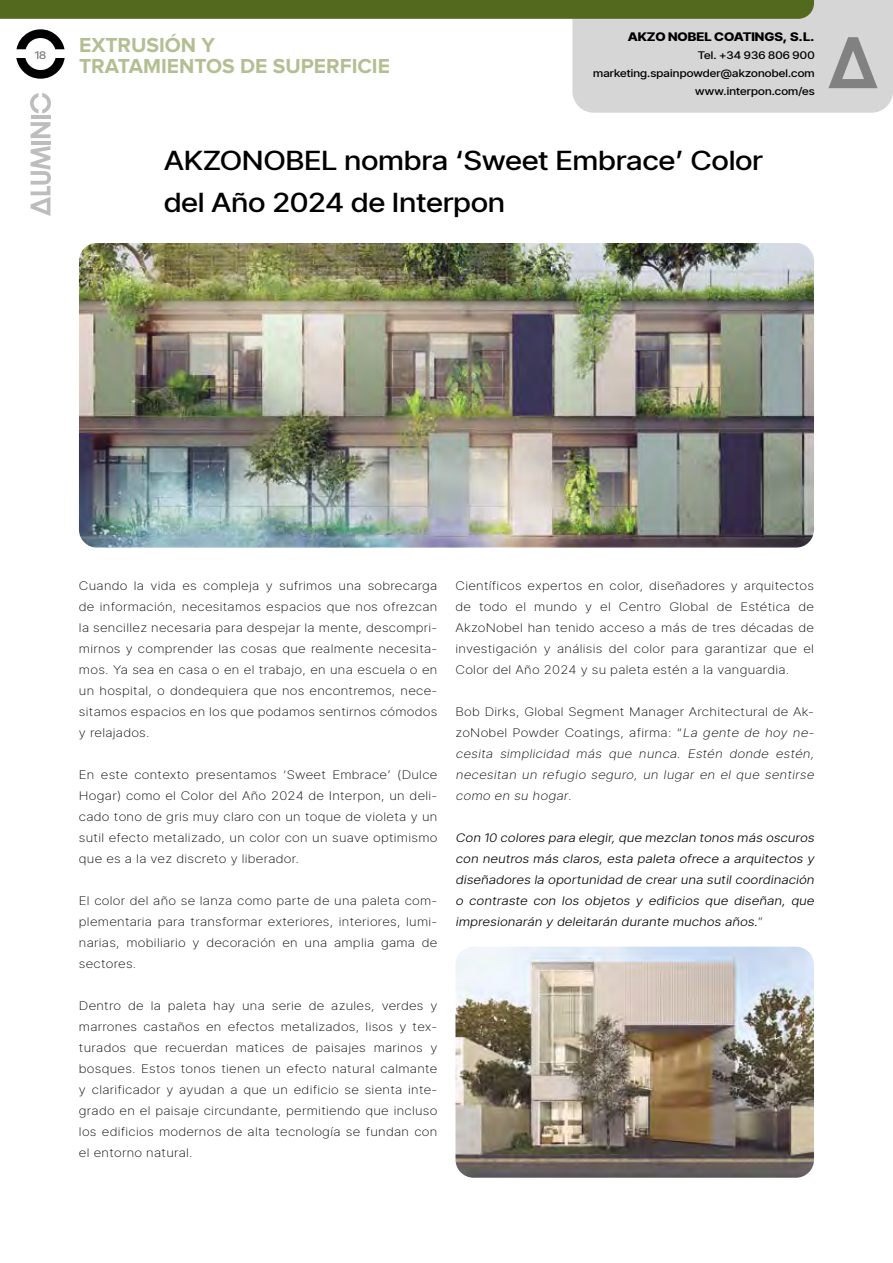
<style>
.page{position:relative;width:893px;height:1263px;background:#fff}
.page>*{position:absolute;margin:0;border:0;box-sizing:border-box;transform-origin:0 0}
.t1{font:500 30px/42px "Stage Grotesk";letter-spacing:.01em;color:#000}
.t2{font:700 21px/21px "Proxima Nova";color:#b4be93}
.t3{font:100 13.5px/21px "Stage Grotesk";letter-spacing:.02em;color:#000;text-align:justify}
.t4{font:italic 300 13.5px/21px "Stage Grotesk";letter-spacing:.02em;color:#000;text-align:justify}
.t5{font:italic 100 13.5px/21px "Stage Grotesk";letter-spacing:.02em;color:#000;text-align:justify}
.t6{font:800 13.5px "Stage Grotesk";color:#000}
.t7{font:500 12px/18px "Stage Grotesk";letter-spacing:.015em;color:#000;text-align:right}
.t8{font:500 12px "Stage Grotesk";color:#7c7c7c}
.s1{font-style:normal}
.s2{font-weight:100;font-style:normal}
</style>
<div class="page">
<img style="left:79px;top:243px;width:735px;height:305px">
<svg style="left:31px;top:146px;width:20px;height:70px"></svg>
<hr style="left:31px;top:141px;width:19px;height:4px;background:#bdbdbd">
<svg style="left:31px;top:122px;width:19px;height:16px"></svg>
<hr style="left:31px;top:115px;width:19px;height:4px;background:#bdbdbd">
<svg style="left:0;top:0;width:893px;height:113px"></svg>
<img style="left:455px;top:947px;width:359px;height:231px">
<p class="t8" style="left:35px;top:47px;width:13px">18</p>
<h2 class="t2" style="left:79px;top:35px;width:312px">EXTRUSIÓN Y<br>TRATAMIENTOS DE SUPERFICIE</h2>
<p class="t6" style="left:628px;top:27px;width:188px">AKZO NOBEL COATINGS, S.L.</p>
<p class="t7" style="left:593px;top:45px;width:223px">Tel. +34 936 806 900 marketing.spainpowder@akzonobel.com www.interpon.com/es</p>
<h1 class="t1" style="left:164px;top:138px;width:600px">AKZONOBEL nombra ‘Sweet Embrace’ Color del Año 2024 de Interpon</h1>
<p class="t3" style="left:79px;top:575px;width:360px">Cuando la vida es compleja y sufrimos una sobrecarga de información, necesitamos espacios que nos ofrezcan la sencillez necesaria para despejar la mente, descompri&shy;mirnos y comprender las cosas que realmente necesita&shy;mos. Ya sea en casa o en el trabajo, en una escuela o en un hospital, o dondequiera que nos encontremos, nece&shy;sitamos espacios en los que podamos sentirnos cómodos y relajados.</p>
<p class="t3" style="left:79px;top:764px;width:360px">En este contexto presentamos ‘Sweet Embrace’ (Dulce Hogar) como el Color del Año 2024 de Interpon, un deli&shy;cado tono de gris muy claro con un toque de violeta y un sutil efecto metalizado, un color con un suave optimismo que es a la vez discreto y liberador.</p>
<p class="t3" style="left:79px;top:890px;width:360px">El color del año se lanza como parte de una paleta com&shy;plementaria para transformar exteriores, interiores, lumi&shy;narias, mobiliario y decoración en una amplia gama de sectores.</p>
<p class="t3" style="left:79px;top:995px;width:360px">Dentro de la paleta hay una serie de azules, verdes y marrones castaños en efectos metalizados, lisos y tex&shy;turados que recuerdan matices de paisajes marinos y bosques. Estos tonos tienen un efecto natural calmante y clarificador y ayudan a que un edificio se sienta inte&shy;grado en el paisaje circundante, permitiendo que incluso los edificios modernos de alta tecnología se fundan con el entorno natural.</p>
<p class="t3" style="left:456px;top:575px;width:360px">Científicos expertos en color, diseñadores y arquitectos de todo el mundo y el Centro Global de Estética de AkzoNobel han tenido acceso a más de tres décadas de investigación y análisis del color para garantizar que el Color del Año 2024 y su paleta estén a la vanguardia.</p>
<p class="t5" style="left:456px;top:701px;width:360px"><span class="s1">Bob Dirks, Global Segment Manager Architectural de Ak&shy;zoNobel Powder Coatings, afirma: “</span>La gente de hoy ne&shy;cesita simplicidad más que nunca. Estén donde estén, necesitan un refugio seguro, un lugar en el que sentirse como en su hogar<span class="s1">.</span></p>
<p class="t4" style="left:456px;top:827px;width:360px">Con 10 colores para elegir, que mezclan tonos más oscuros con neutros más claros, esta paleta ofrece a arquitectos y diseñadores la oportunidad de crear una sutil coordinación o contraste con los objetos y edificios que diseñan, que impresionarán y deleitarán durante muchos años.<span class="s2">”</span></p>
</div>
